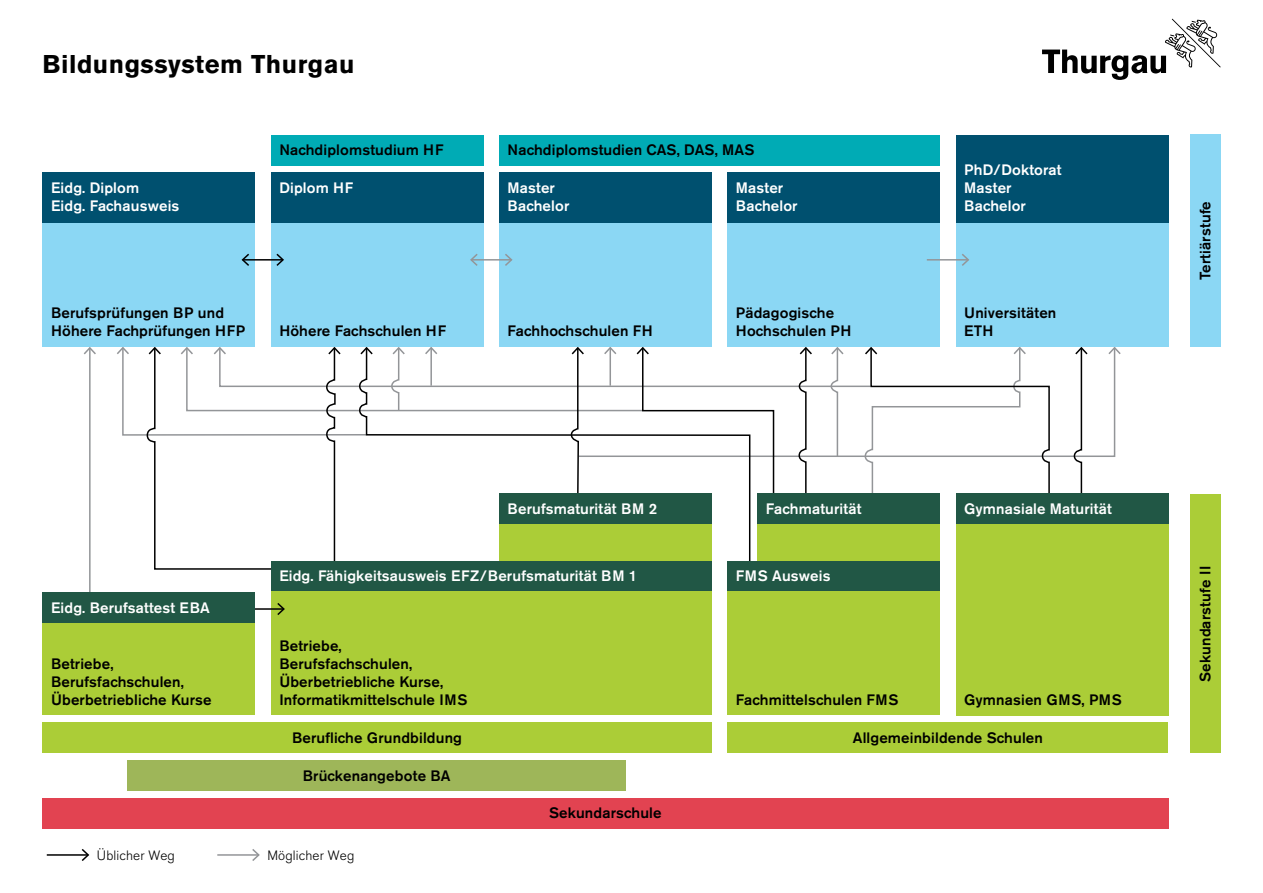
<style>
.page{position:relative;width:1263px;height:893px;background:#fff}
.page>*{position:absolute;margin:0;border:0;box-sizing:border-box;transform-origin:0 0}
.t1{font:700 25.5px "Akzidenz Grotesk BE";letter-spacing:.02em;color:#000}
.t2{font:500 15px/18px "Akzidenz Grotesk BE";letter-spacing:.01em;color:#000}
.t3{font:500 15px/18px "Akzidenz Grotesk BE";letter-spacing:.01em;color:#fff}
.t4{font:300 13.5px "Akzidenz Grotesk BE";letter-spacing:.01em;color:#000}
</style>
<div class="page">
<hr style="left:89px;top:348px;width:2px;height:244px;background:#939598">
<svg style="left:84px;top:347px;width:12px;height:9px"></svg>
<svg style="left:1050px;top:356px;width:66px;height:101px"></svg>
<svg style="left:1108px;top:347px;width:13px;height:9px"></svg>
<svg style="left:117px;top:346px;width:933px;height:224px"></svg>
<svg style="left:1073px;top:347px;width:16px;height:146px"></svg>
<div style="left:757px;top:519px;width:183px;height:42px;background:#abcd37"></div>
<div style="left:757px;top:493px;width:183px;height:31px;background:#215745"></div>
<div style="left:499px;top:519px;width:213px;height:42px;background:#abcd37"></div>
<div style="left:499px;top:493px;width:213px;height:31px;background:#215745"></div>
<svg style="left:1042px;top:19px;width:178px;height:61px"></svg>
<div style="left:43px;top:173px;width:212px;height:50px;background:#00506f"></div>
<div style="left:43px;top:223px;width:212px;height:124px;background:#8bd7f4"></div>
<div style="left:271px;top:135px;width:212px;height:31px;background:#00abb5"></div>
<div style="left:1190px;top:134px;width:31px;height:213px;background:#8bd7f4"></div>
<div style="left:1190px;top:495px;width:31px;height:258px;background:#abcd37"></div>
<div style="left:499px;top:135px;width:441px;height:31px;background:#00abb5"></div>
<div style="left:42px;top:798px;width:1126px;height:30px;background:#e24351"></div>
<div style="left:127px;top:760px;width:499px;height:31px;background:#9eb659"></div>
<div style="left:271px;top:173px;width:212px;height:50px;background:#00506f"></div>
<div style="left:271px;top:223px;width:212px;height:124px;background:#8bd7f4"></div>
<div style="left:499px;top:173px;width:213px;height:50px;background:#00506f"></div>
<div style="left:499px;top:223px;width:213px;height:124px;background:#8bd7f4"></div>
<div style="left:727px;top:173px;width:213px;height:50px;background:#00506f"></div>
<div style="left:727px;top:223px;width:213px;height:124px;background:#8bd7f4"></div>
<div style="left:956px;top:135px;width:212px;height:88px;background:#00506f"></div>
<div style="left:956px;top:223px;width:212px;height:124px;background:#8bd7f4"></div>
<hr style="left:243px;top:259px;width:40px;height:2px;background:#000">
<svg style="left:241px;top:253px;width:10px;height:13px"></svg>
<svg style="left:275px;top:253px;width:9px;height:13px"></svg>
<hr style="left:471px;top:259px;width:40px;height:2px;background:#939598">
<svg style="left:470px;top:254px;width:9px;height:12px"></svg>
<svg style="left:503px;top:254px;width:10px;height:12px"></svg>
<hr style="left:927px;top:259px;width:41px;height:2px;background:#939598">
<svg style="left:960px;top:254px;width:9px;height:12px"></svg>
<div style="left:271px;top:561px;width:441px;height:30px;background:#215745"></div>
<div style="left:271px;top:591px;width:441px;height:124px;background:#abcd37"></div>
<div style="left:727px;top:561px;width:213px;height:30px;background:#215745"></div>
<div style="left:727px;top:591px;width:213px;height:124px;background:#abcd37"></div>
<div style="left:956px;top:493px;width:212px;height:31px;background:#215745"></div>
<div style="left:956px;top:524px;width:212px;height:191px;background:#abcd37"></div>
<div style="left:42px;top:722px;width:670px;height:31px;background:#abcd37"></div>
<div style="left:727px;top:722px;width:441px;height:31px;background:#abcd37"></div>
<hr style="left:242px;top:608px;width:42px;height:2px;background:#000">
<svg style="left:276px;top:603px;width:9px;height:12px"></svg>
<hr style="left:47px;top:854px;width:41px;height:2px;background:#000">
<svg style="left:80px;top:849px;width:10px;height:12px"></svg>
<hr style="left:217px;top:854px;width:42px;height:2px;background:#939598">
<svg style="left:251px;top:849px;width:9px;height:12px"></svg>
<div style="left:43px;top:619px;width:212px;height:96px;background:#abcd37"></div>
<div style="left:43px;top:593px;width:212px;height:30px;background:#215745"></div>
<h1 class="t1" style="left:43px;top:49px;width:313px">Bildungssystem Thurgau</h1>
<p class="t2" style="left:279px;top:141px;width:166px">Nachdiplomstudium HF</p>
<p class="t2" style="left:508px;top:141px;width:248px">Nachdiplomstudien CAS, DAS, MAS</p>
<p class="t3" style="left:51px;top:179px;width:130px">Eidg. Diplom<br>Eidg. Fachausweis</p>
<p class="t3" style="left:279px;top:179px;width:75px">Diplom HF</p>
<p class="t3" style="left:508px;top:179px;width:63px">Master<br>Bachelor</p>
<p class="t3" style="left:736px;top:179px;width:63px">Master<br>Bachelor</p>
<p class="t2" style="left:51px;top:304px;width:196px">Berufsprüfungen BP und<br>Höhere Fachprüfungen HFP</p>
<p class="t2" style="left:279px;top:322px;width:168px">Höhere Fachschulen HF</p>
<p class="t2" style="left:508px;top:322px;width:147px">Fachhochschulen FH</p>
<p class="t2" style="left:736px;top:304px;width:117px">Pädagogische<br>Hochschulen PH</p>
<p class="t3" style="left:508px;top:499px;width:151px">Berufsmaturität BM 2</p>
<p class="t3" style="left:766px;top:499px;width:97px">Fachmaturität</p>
<p class="t3" style="left:51px;top:599px;width:160px">Eidg. Berufsattest EBA</p>
<p class="t2" style="left:51px;top:654px;width:162px">Betriebe,<br>Berufsfachschulen,<br>Überbetriebliche Kurse</p>
<p class="t3" style="left:279px;top:567px;width:360px">Eidg. Fähigkeitsausweis EFZ/Berufsmaturität BM 1</p>
<p class="t2" style="left:279px;top:636px;width:190px">Betriebe,<br>Berufsfachschulen,<br>Überbetriebliche Kurse,<br>Informatikmittelschule IMS</p>
<p class="t3" style="left:736px;top:567px;width:96px">FMS Ausweis</p>
<p class="t2" style="left:736px;top:690px;width:164px">Fachmittelschulen FMS</p>
<p class="t3" style="left:964px;top:161px;width:99px">PhD/Doktorat<br>Master<br>Bachelor</p>
<p class="t2" style="left:964px;top:304px;width:94px">Universitäten<br>ETH</p>
<p class="t3" style="left:964px;top:499px;width:149px">Gymnasiale Maturität</p>
<p class="t2" style="left:964px;top:690px;width:159px">Gymnasien GMS, PMS</p>
<p class="t2" style="left:292px;top:728px;width:171px">Berufliche Grundbildung</p>
<p class="t2" style="left:853px;top:728px;width:192px">Allgemeinbildende Schulen</p>
<p class="t2" style="left:303px;top:766px;width:149px">Brückenangebote BA</p>
<p class="t4" style="left:97px;top:848px;width:80px">Üblicher Weg</p>
<p class="t4" style="left:267px;top:848px;width:88px">Möglicher Weg</p>
<p class="t2" style="left:549px;top:804px;width:114px">Sekundarschule</p>
<p class="t2" style="left:1196px;top:280px;width:80px;rotate:-90deg">Tertiärstufe</p>
<p class="t2" style="left:1196px;top:682px;width:118px;rotate:-90deg">Sekundarstufe II</p>
</div>
